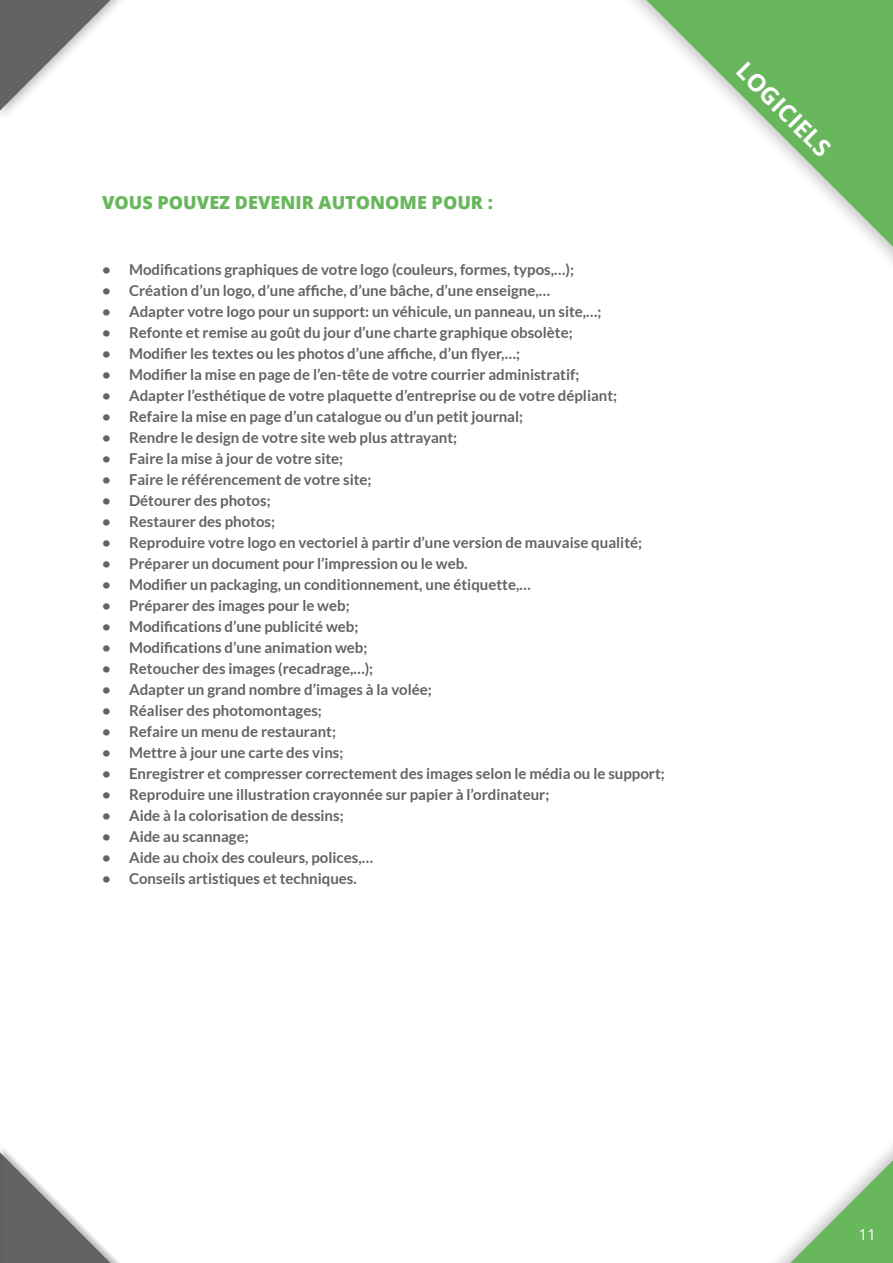
<style>
.page{position:relative;width:893px;height:1263px;background:#fff}
.page>*{position:absolute;margin:0;border:0;box-sizing:border-box;transform-origin:0 0}
.t1{font:700 24px "Open Sans";color:#fff}
.t2{font:800 18px "Open Sans";color:#69b75c}
.t3{font:700 15px "Lato";color:#646363}
.t4{font:15px "Open Sans";color:#fff}
</style>
<div class="page">
<svg style="left:776px;top:1146px;width:117px;height:117px"></svg>
<svg style="left:632px;top:0;width:261px;height:261px"></svg>
<svg style="left:6px;top:1152px;width:113px;height:111px"></svg>
<div style="left:0;top:1141px;width:6px;height:122px;background:#000;opacity:.25"></div>
<svg style="left:0;top:0;width:119px;height:111px"></svg>
<p class="t2" style="left:102px;top:189px;width:392px">VOUS POUVEZ DEVENIR AUTONOME POUR :</p>
<p class="t3" style="left:102px;top:261px;width:473px">• Modifications graphiques de votre logo (couleurs, formes, typos,…);</p>
<p class="t3" style="left:102px;top:282px;width:450px">• Création d’un logo, d’une affiche, d’une bâche, d’une enseigne,…</p>
<p class="t3" style="left:102px;top:303px;width:501px">• Adapter votre logo pour un support: un véhicule, un panneau, un site,…;</p>
<p class="t3" style="left:102px;top:324px;width:472px">• Refonte et remise au goût du jour d’une charte graphique obsolète;</p>
<p class="t3" style="left:102px;top:345px;width:419px">• Modifier les textes ou les photos d’une affiche, d’un flyer,…;</p>
<p class="t3" style="left:102px;top:366px;width:479px">• Modifier la mise en page de l’en-tête de votre courrier administratif;</p>
<p class="t3" style="left:102px;top:387px;width:517px">• Adapter l’esthétique de votre plaquette d’entreprise ou de votre dépliant;</p>
<p class="t3" style="left:102px;top:408px;width:423px">• Refaire la mise en page d’un catalogue ou d’un petit journal;</p>
<p class="t3" style="left:102px;top:429px;width:357px">• Rendre le design de votre site web plus attrayant;</p>
<p class="t3" style="left:102px;top:450px;width:243px">• Faire la mise à jour de votre site;</p>
<p class="t3" style="left:102px;top:471px;width:271px">• Faire le référencement de votre site;</p>
<p class="t3" style="left:102px;top:492px;width:170px">• Détourer des photos;</p>
<p class="t3" style="left:102px;top:513px;width:175px">• Restaurer des photos;</p>
<p class="t3" style="left:102px;top:534px;width:542px">• Reproduire votre logo en vectoriel à partir d’une version de mauvaise qualité;</p>
<p class="t3" style="left:102px;top:555px;width:367px">• Préparer un document pour l’impression ou le web.</p>
<p class="t3" style="left:102px;top:576px;width:430px">• Modifier un packaging, un conditionnement, une étiquette,…</p>
<p class="t3" style="left:102px;top:597px;width:249px">• Préparer des images pour le web;</p>
<p class="t3" style="left:102px;top:618px;width:258px">• Modifications d’une publicité web;</p>
<p class="t3" style="left:102px;top:639px;width:267px">• Modifications d’une animation web;</p>
<p class="t3" style="left:102px;top:660px;width:273px">• Retoucher des images (recadrage,…);</p>
<p class="t3" style="left:102px;top:681px;width:331px">• Adapter un grand nombre d’images à la volée;</p>
<p class="t3" style="left:102px;top:702px;width:221px">• Réaliser des photomontages;</p>
<p class="t3" style="left:102px;top:723px;width:236px">• Refaire un menu de restaurant;</p>
<p class="t3" style="left:102px;top:744px;width:243px">• Mettre à jour une carte des vins;</p>
<p class="t3" style="left:102px;top:765px;width:564px">• Enregistrer et compresser correctement des images selon le média ou le support;</p>
<p class="t3" style="left:102px;top:786px;width:449px">• Reproduire une illustration crayonnée sur papier à l’ordinateur;</p>
<p class="t3" style="left:102px;top:807px;width:243px">• Aide à la colorisation de dessins;</p>
<p class="t3" style="left:102px;top:828px;width:148px">• Aide au scannage;</p>
<p class="t3" style="left:102px;top:849px;width:273px">• Aide au choix des couleurs, polices,…</p>
<p class="t3" style="left:102px;top:870px;width:256px">• Conseils artistiques et techniques.</p>
<h1 class="t1" style="left:753px;top:54px;width:123px;rotate:45deg">LOGICIELS</h1>
<p class="t4" style="left:859px;top:1224px;width:19px">11</p>
</div>
